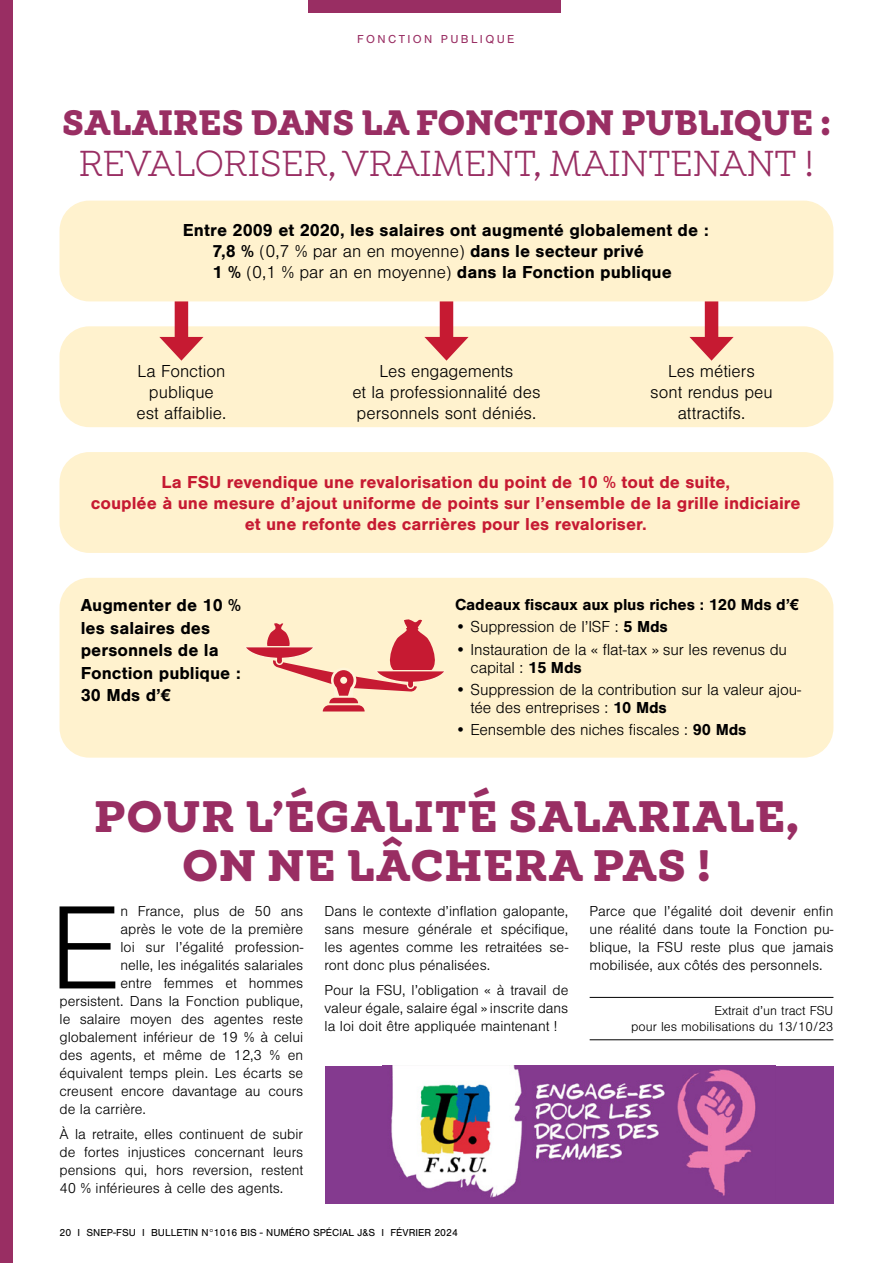
<style>
.page{position:relative;width:893px;height:1263px;background:#fff}
.page>*{position:absolute;margin:0;border:0;box-sizing:border-box;transform-origin:0 0}
.t1{font:300 123px "Nimbus San";color:#000}
.t2{font:700 45px/49.5px "Winden Alt";letter-spacing:.02em;color:#992e63;text-align:center}
.t3{font:37.5px "Winden Alt";color:#992e63;scale:.96 1}
.t4{font:700 36px "Winden Alt";color:#992e63;scale:.96 1}
.t5{font:700 18px/22.5px "Nimbus San";color:#000}
.t6{font:700 18px/21px "Nimbus San";color:#c61a32;text-align:center}
.t7{font:300 18px/21px "Nimbus San";color:#000;text-align:center}
.t8{font:300 16.5px/18px "Nimbus San";letter-spacing:-.01em;color:#000}
.t9{font:700 16.5px "Nimbus San";letter-spacing:-.01em;color:#000}
.t10{font:300 15px/18px "Nimbus San";color:#000;text-align:justify}
.t11{font:300 13.5px/16.5px "Nimbus San";color:#000;text-align:right}
.t12{font:12px "Nimbus San";letter-spacing:.2em;color:#992e63}
.t13{font:10.5px "Nimbus San";color:#000}
.s1{font-weight:300}
.s2{font-weight:700}
</style>
<div class="page">
<div style="left:60px;top:326px;width:773px;height:101px;background:#fff2ce;border-radius:30px"></div>
<hr style="left:590px;top:997px;width:243px;height:1px;background:#000">
<hr style="left:590px;top:1039px;width:243px;height:1px;background:#000">
<div style="left:60px;top:452px;width:773px;height:101px;background:#fff2ce;border-radius:30px"></div>
<div style="left:175px;top:281px;width:13px;height:65px;background:#c61a32"></div>
<svg style="left:159px;top:337px;width:44px;height:24px"></svg>
<div style="left:440px;top:281px;width:13px;height:65px;background:#c61a32"></div>
<svg style="left:424px;top:337px;width:45px;height:24px"></svg>
<div style="left:705px;top:281px;width:13px;height:65px;background:#c61a32"></div>
<svg style="left:689px;top:337px;width:45px;height:24px"></svg>
<div style="left:60px;top:578px;width:773px;height:180px;background:#fff2ce;border-radius:30px"></div>
<div style="left:60px;top:201px;width:773px;height:100px;background:#fff2ce;border-radius:30px"></div>
<svg style="left:246px;top:619px;width:198px;height:92px"></svg>
<div style="left:325px;top:1065px;width:508px;height:138px;background:#843a8f"></div>
<img style="left:391px;top:1065px;width:365px;height:133px">
<div style="left:0;top:0;width:13px;height:1263px;background:#992e63"></div>
<div style="left:308px;top:0;width:253px;height:13px;background:#992e63"></div>
<p class="t12" style="left:357px;top:32px;width:159px">FONCTION PUBLIQUE</p>
<h3 class="t4" style="left:62px;top:99px;width:802px">SALAIRES DANS LA FONCTION PUBLIQUE :</h3>
<h3 class="t3" style="left:79px;top:142px;width:767px">REVALORISER, VRAIMENT, MAINTENANT !</h3>
<p class="t5" style="left:213px;top:220px;width:498px;line-height:21px;text-indent:-30px">Entre 2009 et 2020, les salaires ont augmenté globalement de :<br>7,8 % <span class="s1">(0,7 % par an en moyenne)</span> dans le secteur privé<br>1 % <span class="s1">(0,1 % par an en moyenne)</span> dans la Fonction publique</p>
<p class="t7" style="left:137px;top:361px;width:91px">La Fonction publique est affaiblie.</p>
<p class="t7" style="left:352px;top:361px;width:190px">Les engagements<br>et la professionnalité des personnels sont déniés.</p>
<p class="t7" style="left:650px;top:361px;width:124px">Les métiers sont rendus peu attractifs.</p>
<p class="t6" style="left:91px;top:471px;width:711px">La FSU revendique une revalorisation du point de 10 % tout de suite,<br>couplée à une mesure d’ajout uniforme de points sur l’ensemble de la grille indiciaire et une refonte des carrières pour les revaloriser.</p>
<p class="t5" style="left:81px;top:594px;width:162px">Augmenter de 10 % les salaires des personnels de la<br>Fonction publique :<br>30 Mds d’€</p>
<p class="t9" style="left:455px;top:595px;width:346px">Cadeaux fiscaux aux plus riches : 120 Mds d’€</p>
<p class="t8" style="left:455px;top:618px;width:214px">• Suppression de l’ISF : <span class="s2">5 Mds</span></p>
<p class="t8" style="left:471px;top:641px;width:318px;text-indent:-16px">• Instauration de la « flat-tax » sur les revenus du capital : <span class="s2">15 Mds</span></p>
<p class="t8" style="left:471px;top:681px;width:332px;text-indent:-16px">• Suppression de la contribution sur la valeur ajou&shy;tée des entreprises : <span class="s2">10 Mds</span></p>
<p class="t8" style="left:455px;top:721px;width:293px">• Eensemble des niches fiscales : <span class="s2">90 Mds</span></p>
<h2 class="t2" style="left:94px;top:791px;width:706px">POUR L’ÉGALITÉ SALARIALE,<br>ON NE LÂCHERA PAS !</h2>
<h1 class="t1" style="left:50px;top:883px;width:72px">E</h1>
<p class="t10" style="left:120px;top:903px;width:184px">n France, plus de 50 ans</p>
<p class="t10" style="left:590px;top:903px;width:245px">Parce que l’égalité doit devenir enfin une réalité dans toute la Fonction pu&shy;blique, la FSU reste plus que jamais mobilisée, aux côtés des personnels.</p>
<p class="t11" style="left:631px;top:1002px;width:204px">Extrait d’un tract FSU<br>pour les mobilisations du 13/10/23</p>
<p class="t10" style="left:325px;top:903px;width:245px">Dans le contexte d’inflation galopante, sans mesure générale et spécifique, les agentes comme les retraitées se&shy;ront donc plus pénalisées.</p>
<p class="t10" style="left:325px;top:981px;width:245px">Pour la FSU, l’obligation « à travail de valeur égale, salaire égal » inscrite dans la loi doit être appliquée maintenant !</p>
<p class="t10" style="left:120px;top:921px;width:184px">après le vote de la première</p>
<p class="t10" style="left:120px;top:939px;width:184px">loi sur l’égalité profession-</p>
<p class="t10" style="left:120px;top:957px;width:184px">nelle, les inégalités salariales</p>
<p class="t10" style="left:120px;top:975px;width:184px">entre femmes et hommes</p>
<p class="t10" style="left:60px;top:993px;width:245px">persistent. Dans la Fonction publique,</p>
<p class="t10" style="left:60px;top:1011px;width:245px">le salaire moyen des agentes reste</p>
<p class="t10" style="left:60px;top:1029px;width:245px">globalement inférieur de 19 % à celui</p>
<p class="t10" style="left:60px;top:1047px;width:245px">des agents, et même de 12,3 % en</p>
<p class="t10" style="left:60px;top:1065px;width:245px">équivalent temps plein. Les écarts se</p>
<p class="t10" style="left:60px;top:1083px;width:245px">creusent encore davantage au cours</p>
<p class="t10" style="left:60px;top:1101px;width:88px">de la carrière.</p>
<p class="t10" style="left:60px;top:1125px;width:245px">À la retraite, elles continuent de subir de fortes injustices concernant leurs pensions qui, hors reversion, restent 40 % inférieures à celle des agents.</p>
<p class="t13" style="left:60px;top:1227px;width:400px">20 I SNEP-FSU I BULLETIN N°1016 BIS - NUMÉRO SPÉCIAL J&amp;S I FÉVRIER 2024</p>
</div>
